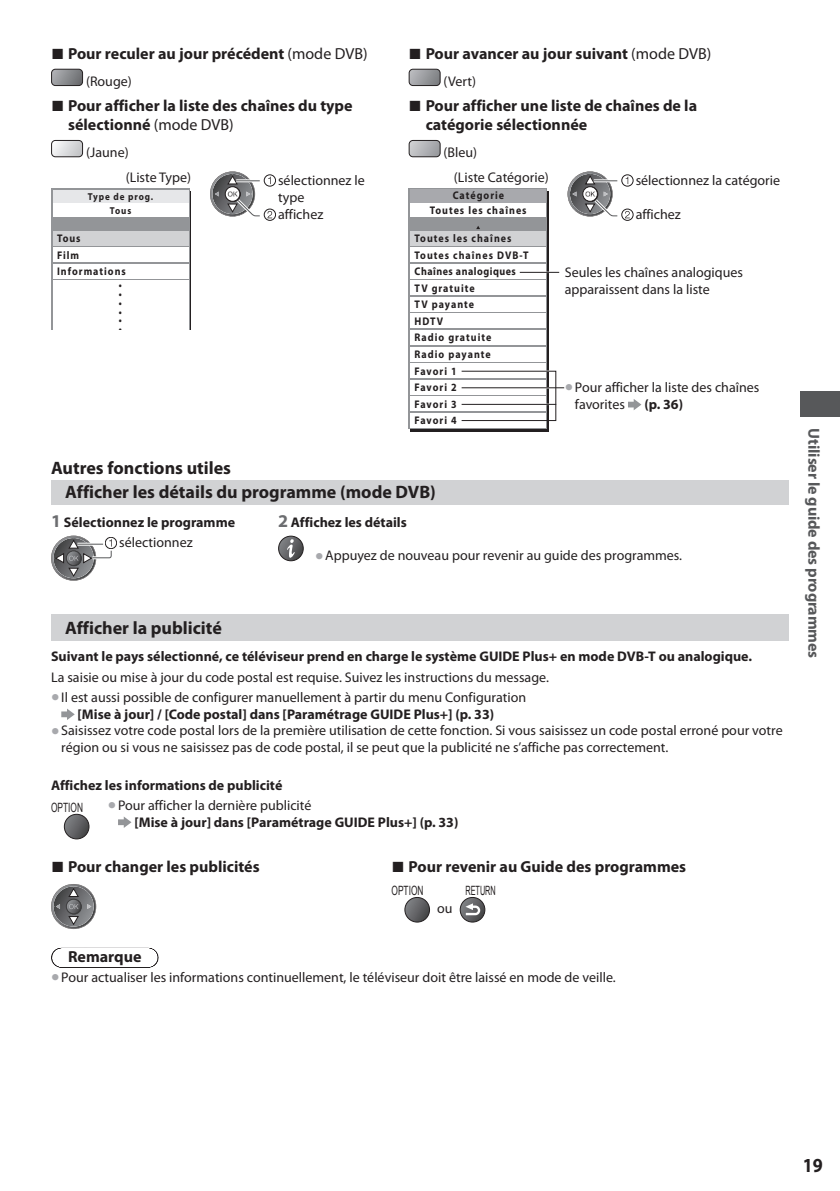
<style>
.page{position:relative;width:840px;height:1191px;background:#fff}
.page>*{position:absolute;margin:0;border:0;box-sizing:border-box;transform-origin:0 0}
.t1{font:700 20px "Myriad Pro";color:#231f20;scale:.9 1}
.t2{font:700 18px/24.8px "Myriad Pro";color:#231f20}
.t3{font:700 16px/19.2px "Myriad Pro";color:#231f20}
.t4{font:700 16px "Myriad Pro";letter-spacing:-.01em;color:#57585a}
.t5{font:700 14.6px "Myriad Pro";color:#231f20;scale:.9 1}
.t6{font:14px/16.8px "Myriad Pro";color:#231f20}
.t7{font:700 14px/16.8px "Myriad Pro";color:#231f20}
.t8{font:12.8px "Arial";color:#231f20;scale:.65 1}
.t9{font:12.8px "Arial";color:#231f20;scale:.57 1}
.t10{font:700 11.2px/16.6px "Myriad Pro";letter-spacing:.1em;color:#231f20;scale:.9 1}
.t11{font:700 10px/13.4px "Myriad Pro";letter-spacing:.1em;color:#231f20;text-align:center;scale:.9 1}
.s1{font-family:"Arial";font-size:22px}
.s2{font-weight:400}
.s3{font-size:30px;color:#a8a9ad}
.s4{font-size:18px;color:#6c6d70}
.s5{font-weight:700}
.s6{font-weight:400;font-size:30px;color:#a8a9ad}
</style>
<div class="page">
<div style="left:799px;top:391px;width:40px;height:26px;background:#57585a"></div>
<div style="left:52px;top:69px;width:30px;height:17px;background:linear-gradient(to right,#aaacb0,#6f7173);border-radius:4px"></div>
<div style="left:51px;top:69px;width:32px;height:17px;border:1px solid #231f20;border-radius:4px"></div>
<div style="left:52px;top:140px;width:30px;height:17px;background:linear-gradient(to right,#f7f8f9,#c6c8ca);border-radius:4px"></div>
<div style="left:51px;top:140px;width:32px;height:17px;border:1px solid #231f20;border-radius:4px"></div>
<div style="left:51px;top:188px;width:138px;height:142px;background:#939598"></div>
<div style="left:53px;top:231px;width:135px;height:14px;background:#d1d2d4"></div>
<div style="left:53px;top:247px;width:135px;height:15px;background:#fff"></div>
<div style="left:53px;top:264px;width:135px;height:14px;background:#fff"></div>
<div style="left:53px;top:280px;width:135px;height:50px;background:#fff"></div>
<div style="left:53px;top:190px;width:135px;height:13px;background:#e6e7e9"></div>
<div style="left:53px;top:203px;width:135px;height:14px;background:#fff"></div>
<div style="left:264px;top:209px;width:12px;height:12px;border:1px solid #231f20;border-radius:50%"></div>
<div style="left:264px;top:174px;width:12px;height:12px;border:1px solid #231f20;border-radius:50%"></div>
<svg style="left:210px;top:171px;width:62px;height:50px"></svg>
<svg style="left:409px;top:69px;width:31px;height:17px"></svg>
<div style="left:408px;top:69px;width:32px;height:17px;border:1px solid #231f20;border-radius:4px"></div>
<svg style="left:409px;top:140px;width:31px;height:17px"></svg>
<div style="left:408px;top:140px;width:32px;height:17px;border:1px solid #231f20;border-radius:4px"></div>
<svg style="left:408px;top:188px;width:138px;height:241px;fill:#939598"></svg>
<div style="left:410px;top:231px;width:135px;height:14px;background:#d1d2d4"></div>
<div style="left:410px;top:280px;width:135px;height:15px;background:#fff"></div>
<div style="left:410px;top:313px;width:135px;height:15px;background:#fff"></div>
<div style="left:410px;top:363px;width:135px;height:15px;background:#fff"></div>
<div style="left:410px;top:380px;width:135px;height:14px;background:#fff"></div>
<div style="left:410px;top:396px;width:135px;height:15px;background:#fff"></div>
<div style="left:410px;top:413px;width:135px;height:14px;background:#fff"></div>
<div style="left:410px;top:190px;width:135px;height:27px;background:#fff"></div>
<div style="left:410px;top:247px;width:135px;height:15px;background:#fff"></div>
<div style="left:410px;top:264px;width:135px;height:14px;background:#fff"></div>
<div style="left:410px;top:330px;width:135px;height:15px;background:#fff"></div>
<div style="left:410px;top:347px;width:135px;height:14px;background:#fff"></div>
<div style="left:410px;top:190px;width:135px;height:13px;background:#a8a9ad"></div>
<div style="left:410px;top:297px;width:135px;height:15px;background:#fff"></div>
<svg style="left:476px;top:226px;width:4px;height:3px"></svg>
<svg style="left:628px;top:399px;width:13px;height:11px"></svg>
<hr style="left:519px;top:272px;width:40px;height:1px;background:#231f20">
<svg style="left:482px;top:370px;width:75px;height:52px"></svg>
<hr style="left:461px;top:404px;width:95px;height:1px;background:#231f20">
<hr style="left:461px;top:387px;width:103px;height:1px;background:#231f20">
<div style="left:461px;top:371px;width:95px;height:50px;border:1px solid #231f20"></div>
<div style="left:621px;top:209px;width:12px;height:12px;border:1px solid #231f20;border-radius:50%"></div>
<div style="left:621px;top:174px;width:12px;height:12px;border:1px solid #231f20;border-radius:50%"></div>
<svg style="left:567px;top:171px;width:62px;height:50px"></svg>
<div style="left:51px;top:480px;width:737px;height:25px;background:#d1d2d4"></div>
<div style="left:105px;top:537px;width:12px;height:12px;border:1px solid #231f20;border-radius:50%"></div>
<svg style="left:51px;top:535px;width:63px;height:46px"></svg>
<svg style="left:278px;top:536px;width:25px;height:25px"></svg>
<div style="left:278px;top:535px;width:25px;height:26px;border:1px solid #231f20;border-radius:50%"></div>
<svg style="left:287px;top:539px;width:7px;height:19px"></svg>
<div style="left:51px;top:615px;width:737px;height:26px;background:#d1d2d4"></div>
<svg style="left:61px;top:708px;width:14px;height:12px"></svg>
<svg style="left:64px;top:814px;width:25px;height:25px"></svg>
<div style="left:64px;top:814px;width:25px;height:25px;border:1px solid #231f20;border-radius:50%"></div>
<svg style="left:118px;top:817px;width:13px;height:11px"></svg>
<svg style="left:51px;top:884px;width:45px;height:45px"></svg>
<svg style="left:404px;top:897px;width:25px;height:25px"></svg>
<div style="left:404px;top:897px;width:26px;height:25px;border:1px solid #231f20;border-radius:50%"></div>
<svg style="left:460px;top:897px;width:24px;height:25px"></svg>
<div style="left:459px;top:897px;width:26px;height:25px;border:1px solid #231f20;border-radius:50%"></div>
<svg style="left:465px;top:903px;width:15px;height:12px"></svg>
<p class="t3" style="left:51px;top:46px;width:318px"><span class="s1">■</span> Pour reculer au jour précédent <span class="s2">(mode DVB)</span></p>
<p class="t6" style="left:86px;top:74px;width:47px">(Rouge)</p>
<p class="t3" style="left:68px;top:98px;width:286px;text-indent:-17px"><span class="s1">■</span> Pour afficher la liste des chaînes du type sélectionné <span class="s2">(mode DVB)</span></p>
<p class="t6" style="left:86px;top:145px;width:44px">(Jaune)</p>
<p class="t6" style="left:126px;top:170px;width:67px">(Liste Type)</p>
<p class="t11" style="left:88px;top:191px;width:74px">Type de prog.<br>Tous</p>
<p class="t10" style="left:57px;top:231px;width:78px">Tous<br>Film<br>Informations</p>
<p class="t5" style="left:118px;top:277px;width:5px">.</p>
<p class="t5" style="left:118px;top:285px;width:5px">.</p>
<p class="t5" style="left:118px;top:294px;width:5px">.</p>
<p class="t5" style="left:118px;top:303px;width:5px">.</p>
<p class="t5" style="left:118px;top:312px;width:5px">.</p>
<p class="t5" style="left:118px;top:320px;width:5px">.</p>
<p class="t6" style="left:278px;top:173px;width:88px">sélectionnez le type</p>
<p class="t6" style="left:278px;top:207px;width:47px">affichez</p>
<p class="t3" style="left:408px;top:46px;width:304px"><span class="s1">■</span> Pour avancer au jour suivant <span class="s2">(mode DVB)</span></p>
<p class="t6" style="left:443px;top:74px;width:34px">(Vert)</p>
<p class="t3" style="left:425px;top:98px;width:273px;text-indent:-17px"><span class="s1">■</span> Pour afficher une liste de chaînes de la catégorie sélectionnée</p>
<p class="t6" style="left:443px;top:145px;width:35px">(Bleu)</p>
<p class="t10" style="left:429px;top:188px;width:109px;line-height:15.4px;text-align:center">Catégorie<br>Toutes les chaînes</p>
<p class="t10" style="left:414px;top:231px;width:128px">Toutes les chaînes<br>Toutes chaînes DVB-T<br>Chaînes analogiques<br>TV gratuite<br>TV payante<br>HDTV<br>Radio gratuite<br>Radio payante<br>Favori 1<br>Favori 2<br>Favori 3<br>Favori 4</p>
<p class="t6" style="left:453px;top:170px;width:96px">(Liste Catégorie)</p>
<p class="t6" style="left:635px;top:173px;width:146px">sélectionnez la catégorie</p>
<p class="t6" style="left:635px;top:207px;width:47px">affichez</p>
<p class="t6" style="left:564px;top:265px;width:180px">Seules les chaînes analogiques apparaissent dans la liste</p>
<p class="t6" style="left:574px;top:380px;width:186px;text-indent:-10px"><span class="s3">•</span> Pour afficher la liste des chaînes favorites</p>
<p class="t7" style="left:644px;top:397px;width:40px">(p. 36)</p>
<p class="t2" style="left:65px;top:456px;width:372px;text-indent:-14px">Autres fonctions utiles<br>Afficher les détails du programme (mode DVB)</p>
<p class="t7" style="left:51px;top:515px;width:185px"><span class="s4">1</span> Sélectionnez le programme</p>
<p class="t7" style="left:278px;top:515px;width:130px"><span class="s4">2</span> Affichez les détails</p>
<p class="t6" style="left:119px;top:535px;width:75px">sélectionnez</p>
<p class="t6" style="left:315px;top:548px;width:368px"><span class="s3">•</span> Appuyez de nouveau pour revenir au guide des programmes.</p>
<p class="t2" style="left:65px;top:617px;width:158px">Afficher la publicité</p>
<p class="t7" style="left:51px;top:649px;width:702px">Suivant le pays sélectionné, ce téléviseur prend en charge le système GUIDE Plus+ en mode DVB-T ou analogique.</p>
<p class="t6" style="left:51px;top:669px;width:499px">La saisie ou mise à jour du code postal est requise. Suivez les instructions du message.</p>
<p class="t6" style="left:51px;top:690px;width:476px;text-align:center"><span class="s3">•</span> Il est aussi possible de configurer manuellement à partir du menu Configuration <span class="s5">[Mise à jour] / [Code postal] dans [Paramétrage GUIDE Plus+] (p. 33)</span></p>
<p class="t6" style="left:61px;top:723px;width:722px;text-indent:-10px"><span class="s3">•</span> Saisissez votre code postal lors de la première utilisation de cette fonction. Si vous saisissez un code postal erroné pour votre région ou si vous ne saisissez pas de code postal, il se peut que la publicité ne s’affiche pas correctement.</p>
<p class="t7" style="left:51px;top:777px;width:233px">Affichez les informations de publicité</p>
<p class="t8" style="left:51px;top:800px;width:51px">OPTION</p>
<p class="t7" style="left:134px;top:798px;width:325px;text-indent:-26px"><span class="s6">•</span> <span class="s2">Pour afficher la dernière publicité<br></span>[Mise à jour] dans [Paramétrage GUIDE Plus+] (p. 33)</p>
<p class="t3" style="left:51px;top:858px;width:210px"><span class="s1">■</span> Pour changer les publicités</p>
<p class="t3" style="left:391px;top:858px;width:296px"><span class="s1">■</span> Pour revenir au Guide des programmes</p>
<p class="t8" style="left:391px;top:883px;width:51px">OPTION</p>
<p class="t6" style="left:437px;top:900px;width:17px">ou</p>
<p class="t9" style="left:465px;top:883px;width:55px">RETURN</p>
<p class="t3" style="left:68px;top:948px;width:75px">Remarque</p>
<p class="t6" style="left:51px;top:970px;width:566px"><span class="s3">•</span> Pour actualiser les informations continuellement, le téléviseur doit être laissé en mode de veille.</p>
<p class="t4" style="left:819px;top:428px;width:231px;rotate:90deg">Utiliser le guide des programmes</p>
<h1 class="t1" style="left:802px;top:1157px;width:24px">19</h1>
</div>
